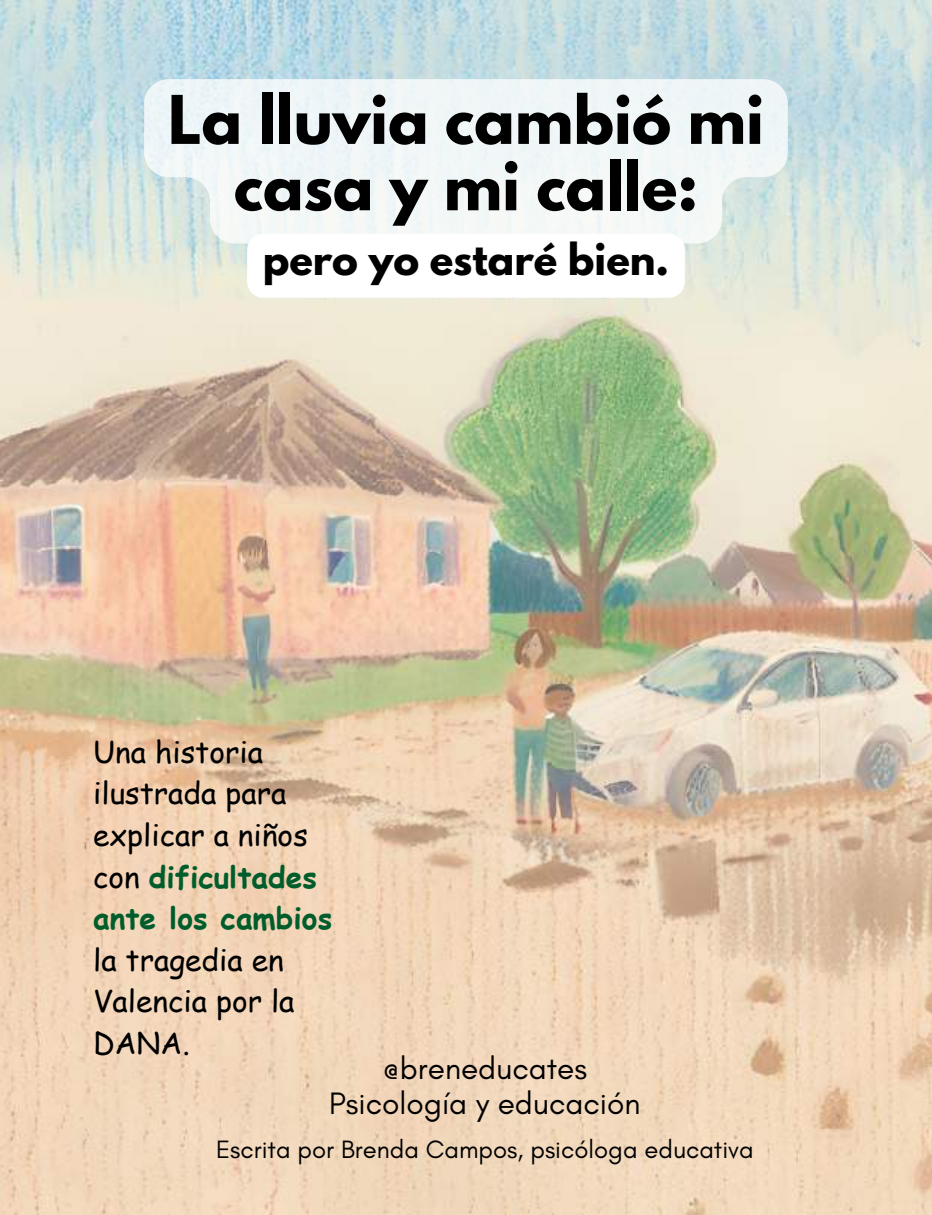
<style>
.page{position:relative;width:932px;height:1215px;background:#fff}
.page>*{position:absolute;margin:0;border:0;box-sizing:border-box;transform-origin:0 0}
.t1{font:700 59.4px/66.3px "League Spartan";color:#000;text-align:center}
.t2{font:700 39px "League Spartan";color:#000}
.t3{font:31.5px/34.2px "Glacial Indifference";color:#000;text-align:center}
.t4{font:29.85px/41.7px "Comic Sans MS";color:#000}
.t5{font:25.65px "Glacial Indifference";color:#000}
.s1{font-weight:700;color:#005d2b}
</style>
<div class="page">
<img style="left:0;top:0;width:932px;height:1215px">
<svg style="left:144px;top:79px;width:643px;height:165px;fill:#f0f6f7"></svg>
<svg style="left:247px;top:234px;width:437px;height:64px"></svg>
<h1 class="t1" style="left:168px;top:94px;width:597px">La lluvia cambió mi casa y mi calle:</h1>
<h2 class="t2" style="left:263px;top:240px;width:408px">pero yo estaré bien.</h2>
<p class="t4" style="left:93px;top:730px;width:240px">Una historia ilustrada para explicar a niños con <span class="s1">dificultades ante los cambios</span></p>
<p class="t4" style="left:93px;top:938px;width:203px">la tragedia en<br>Valencia por la<br>DANA.</p>
<p class="t3" style="left:329px;top:1051px;width:313px">@breneducates<br>Psicología y educación</p>
<p class="t5" style="left:216px;top:1133px;width:539px">Escrita por Brenda Campos, psicóloga educativa</p>
</div>
